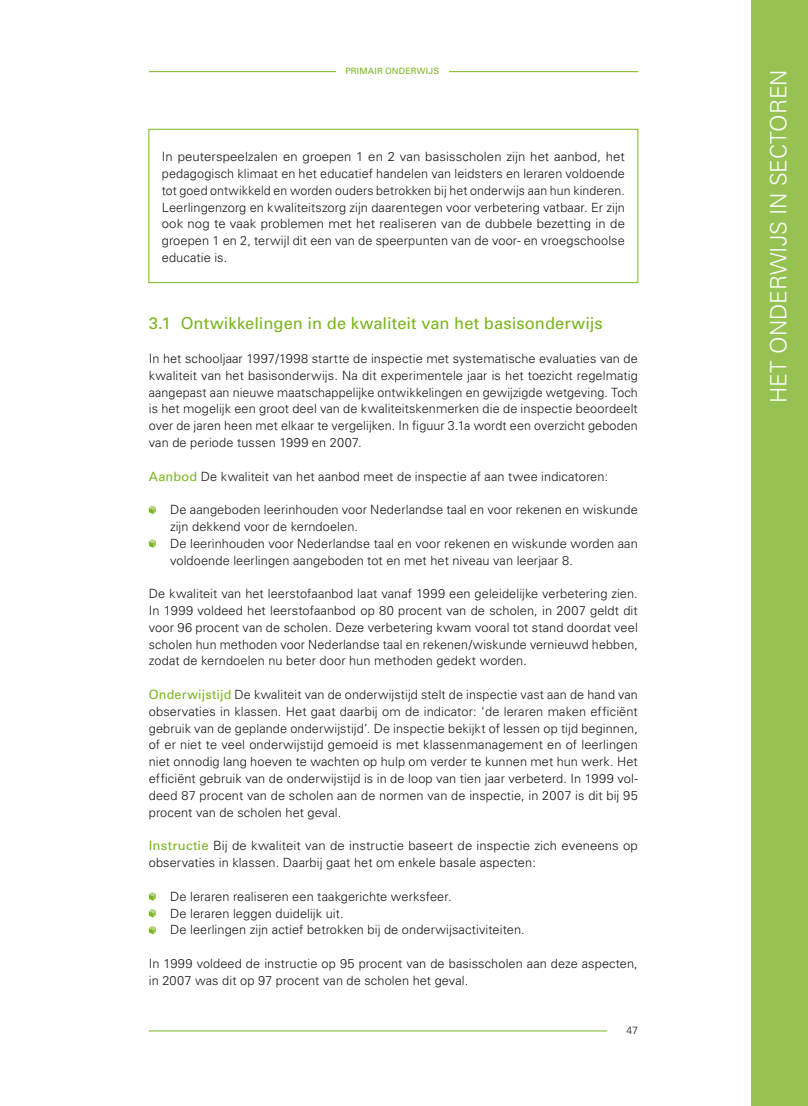
<style>
.page{position:relative;width:808px;height:1106px;background:#fff}
.page>*{position:absolute;margin:0;border:0;box-sizing:border-box;transform-origin:0 0}
.t1{font:300 22.5px "Univers";color:#fff}
.t2{font:16.5px "Univers";letter-spacing:.005em;color:#7ab51d}
.t3{font:300 12.75px/16.8px "Univers";letter-spacing:.005em;color:#1a171c;text-align:justify}
.t4{font:300 10.5px "Univers";color:#1a171c}
.t5{font:8.7px "Univers";letter-spacing:.02em;color:#7ab51d}
.s1{font-family:"Univers LT";font-weight:400;color:#7ab51d}
</style>
<div class="page">
<hr style="left:149px;top:71px;width:489px;height:1px;background:#7ab51d">
<div style="left:337px;top:65px;width:112px;height:19px;background:#fff"></div>
<div style="left:751px;top:0;width:57px;height:1106px;background:#96c254"></div>
<hr style="left:149px;top:1030px;width:458px;height:1px;background:#7ab51d">
<div style="left:149px;top:129px;width:489px;height:154px;border:1px solid #7ab51d"></div>
<svg style="left:149px;top:505px;width:7px;height:9px"></svg>
<svg style="left:149px;top:539px;width:7px;height:9px"></svg>
<svg style="left:149px;top:892px;width:7px;height:8px"></svg>
<svg style="left:149px;top:909px;width:7px;height:8px"></svg>
<svg style="left:149px;top:925px;width:7px;height:9px"></svg>
<p class="t5" style="left:345px;top:66px;width:95px">PRIMAIR ONDERWIJS</p>
<p class="t3" style="left:162px;top:148px;width:465px">In peuterspeelzalen en groepen 1 en 2 van basisscholen zijn het aanbod, het pedagogisch klimaat en het educatief handelen van leidsters en leraren voldoende tot goed ontwikkeld en worden ouders betrokken bij het onderwijs aan hun kinderen.<br>Leerlingenzorg en kwaliteitszorg zijn daarentegen voor verbetering vatbaar. Er zijn ook nog te vaak problemen met het realiseren van de dubbele bezetting in de groepen 1 en 2, terwijl dit een van de speerpunten van de voor- en vroegschoolse educatie is.</p>
<p class="t2" style="left:149px;top:314px;width:455px">3.1 Ontwikkelingen in de kwaliteit van het basisonderwijs</p>
<p class="t3" style="left:149px;top:350px;width:491px">In het schooljaar 1997/1998 startte de inspectie met systematische evaluaties van de kwaliteit van het basisonderwijs. Na dit experimentele jaar is het toezicht regelmatig aangepast aan nieuwe maatschappelijke ontwikkelingen en gewijzigde wetgeving. Toch is het mogelijk een groot deel van de kwaliteitskenmerken die de inspectie beoordeelt over de jaren heen met elkaar te vergelijken. In figuur 3.1a wordt een overzicht geboden van de periode tussen 1999 en 2007.</p>
<p class="t3" style="left:149px;top:467px;width:461px"><span class="s1">Aanbod</span> De kwaliteit van het aanbod meet de inspectie af aan twee indicatoren:</p>
<p class="t3" style="left:156px;top:501px;width:483px">De aangeboden leerinhouden voor Nederlandse taal en voor rekenen en wiskunde</p>
<p class="t3" style="left:170px;top:518px;width:189px">zijn dekkend voor de kerndoelen.</p>
<p class="t3" style="left:156px;top:535px;width:483px">De leerinhouden voor Nederlandse taal en voor rekenen en wiskunde worden aan</p>
<p class="t3" style="left:170px;top:551px;width:404px">voldoende leerlingen aangeboden tot en met het niveau van leerjaar 8.</p>
<p class="t3" style="left:149px;top:585px;width:490px">De kwaliteit van het leerstofaanbod laat vanaf 1999 een geleidelijke verbetering zien.<br>In 1999 voldeed het leerstofaanbod op 80 procent van de scholen, in 2007 geldt dit voor 96 procent van de scholen. Deze verbetering kwam vooral tot stand doordat veel scholen hun methoden voor Nederlandse taal en rekenen/wiskunde vernieuwd hebben, zodat de kerndoelen nu beter door hun methoden gedekt worden.</p>
<p class="t3" style="left:149px;top:686px;width:490px"><span class="s1">Onderwijstijd</span> De kwaliteit van de onderwijstijd stelt de inspectie vast aan de hand van observaties in klassen. Het gaat daarbij om de indicator: ‘de leraren maken efficiënt gebruik van de geplande onderwijstijd’. De inspectie bekijkt of lessen op tijd beginnen, of er niet te veel onderwijstijd gemoeid is met klassenmanagement en of leerlingen niet onnodig lang hoeven te wachten op hulp om verder te kunnen met hun werk. Het efficiënt gebruik van de onderwijstijd is in de loop van tien jaar verbeterd. In 1999 vol&shy;deed 87 procent van de scholen aan de normen van de inspectie, in 2007 is dit bij 95 procent van de scholen het geval.</p>
<p class="t3" style="left:149px;top:837px;width:490px"><span class="s1">Instructie</span> Bij de kwaliteit van de instructie baseert de inspectie zich eveneens op observaties in klassen. Daarbij gaat het om enkele basale aspecten:</p>
<p class="t3" style="left:156px;top:887px;width:370px;text-align:left">De leraren realiseren een taakgerichte werksfeer.<br>De leraren leggen duidelijk uit.<br>De leerlingen zijn actief betrokken bij de onderwijsactiviteiten.</p>
<p class="t3" style="left:149px;top:955px;width:490px">In 1999 voldeed de instructie op 95 procent van de basisscholen aan deze aspecten, in 2007 was dit op 97 procent van de scholen het geval.</p>
<p class="t4" style="left:626px;top:1024px;width:13px">47</p>
<h1 class="t1" style="left:765px;top:403px;width:330px;rotate:-90deg">Het on derwijs in sectoren</h1>
</div>
